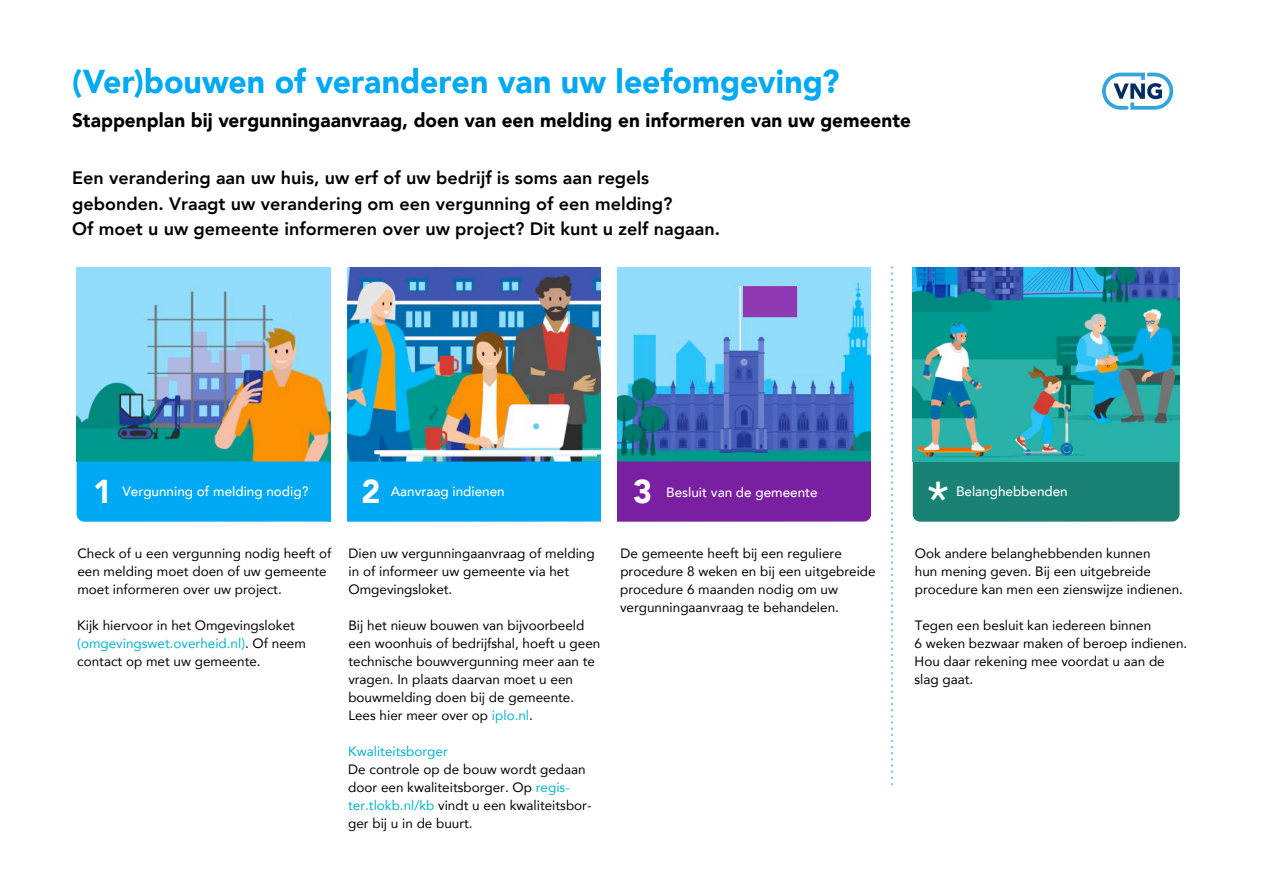
<style>
.page{position:relative;width:1263px;height:893px;background:#fff}
.page>*{position:absolute;margin:0;border:0;box-sizing:border-box;transform-origin:0 0}
.t1{font:500 50.25px "Avenir";color:#fff}
.t2{font:900 33px "Avenir";color:#00a9f3}
.t3{font:900 33px "Avenir";color:#fff}
.t4{font:900 19.5px "Avenir";letter-spacing:.005em;color:#000}
.t5{font:800 18px/25.5px "Avenir";color:#000}
.t6{font:13.5px/18px "Avenir";color:#000}
.t7{font:500 13.5px "Avenir";color:#fff}
.t8{font:13.5px "Avenir";color:#00b4cc}
.s1{color:#00b4cc}
</style>
<div class="page">
<img style="left:617px;top:268px;width:254px;height:193px">
<img style="left:347px;top:268px;width:254px;height:193px">
<img style="left:77px;top:268px;width:254px;height:193px">
<svg style="left:891px;top:267px;width:2px;height:518px"></svg>
<svg style="left:1102px;top:73px;width:71px;height:37px"></svg>
<div style="left:913px;top:461px;width:266px;height:61px;background:#198275"></div>
<svg style="left:77px;top:461px;width:794px;height:61px;background:#2a7bd7"></svg>
<div style="left:331px;top:264px;width:16px;height:263px;background:#fff"></div>
<div style="left:601px;top:255px;width:16px;height:278px;background:#fff"></div>
<img style="left:913px;top:268px;width:266px;height:193px">
<h2 class="t2" style="left:72px;top:53px;width:769px">(Ver)bouwen of veranderen van uw leefomgeving?</h2>
<h3 class="t4" style="left:72px;top:103px;width:840px">Stappenplan bij vergunningaanvraag, doen van een melding en informeren van uw gemeente</h3>
<h3 class="t5" style="left:72px;top:165px;width:649px">Een verandering aan uw huis, uw erf of uw bedrijf is soms aan regels gebonden. Vraagt uw verandering om een vergunning of een melding?<br>Of moet u uw gemeente informeren over uw project? Dit kunt u zelf nagaan.</h3>
<h2 class="t3" style="left:93px;top:463px;width:20px">1</h2>
<h2 class="t3" style="left:633px;top:463px;width:20px">3</h2>
<p class="t7" style="left:666px;top:480px;width:153px">Besluit van de gemeente</p>
<h2 class="t3" style="left:362px;top:463px;width:20px">2</h2>
<p class="t7" style="left:391px;top:479px;width:116px">Aanvraag indienen</p>
<p class="t7" style="left:122px;top:479px;width:188px">Vergunning of melding nodig?</p>
<p class="t6" style="left:77px;top:544px;width:255px">Check of u een vergunning nodig heeft of een melding moet doen of uw gemeente moet informeren over uw project.</p>
<p class="t6" style="left:77px;top:616px;width:230px">Kijk hiervoor in het Omgevingsloket <span class="s1">(omgevingswet.overheid.nl)</span>. Of neem contact op met uw gemeente.</p>
<p class="t6" style="left:349px;top:544px;width:248px">Dien uw vergunningaanvraag of melding in of informeer uw gemeente via het<br>Omgevingsloket.</p>
<p class="t6" style="left:348px;top:616px;width:254px">Bij het nieuw bouwen van bijvoorbeeld een woonhuis of bedrijfshal, hoeft u geen technische bouwvergunning meer aan te vragen. In plaats daarvan moet u een bouwmelding doen bij de gemeente.<br>Lees hier meer over op <span class="s1">iplo.nl</span>.</p>
<p class="t8" style="left:348px;top:740px;width:101px">Kwaliteitsborger</p>
<p class="t6" style="left:348px;top:760px;width:245px">De controle op de bouw wordt gedaan door een kwaliteitsborger. Op <span class="s1">regis&shy;ter.tlokb.nl/kb</span> vindt u een kwaliteitsbor&shy;ger bij u in de buurt.</p>
<p class="t6" style="left:620px;top:544px;width:257px">De gemeente heeft bij een reguliere procedure 8 weken en bij een uitgebreide procedure 6 maanden nodig om uw vergunningaanvraag te behandelen.</p>
<h1 class="t1" style="left:927px;top:456px;width:24px">*</h1>
<p class="t7" style="left:956px;top:479px;width:113px">Belanghebbenden</p>
<p class="t6" style="left:915px;top:544px;width:270px">Ook andere belanghebbenden kunnen<br>hun mening geven. Bij een uitgebreide procedure kan men een zienswijze indienen.</p>
<p class="t6" style="left:914px;top:616px;width:274px">Tegen een besluit kan iedereen binnen<br>6 weken bezwaar maken of beroep indienen.<br>Hou daar rekening mee voordat u aan de slag gaat.</p>
</div>
